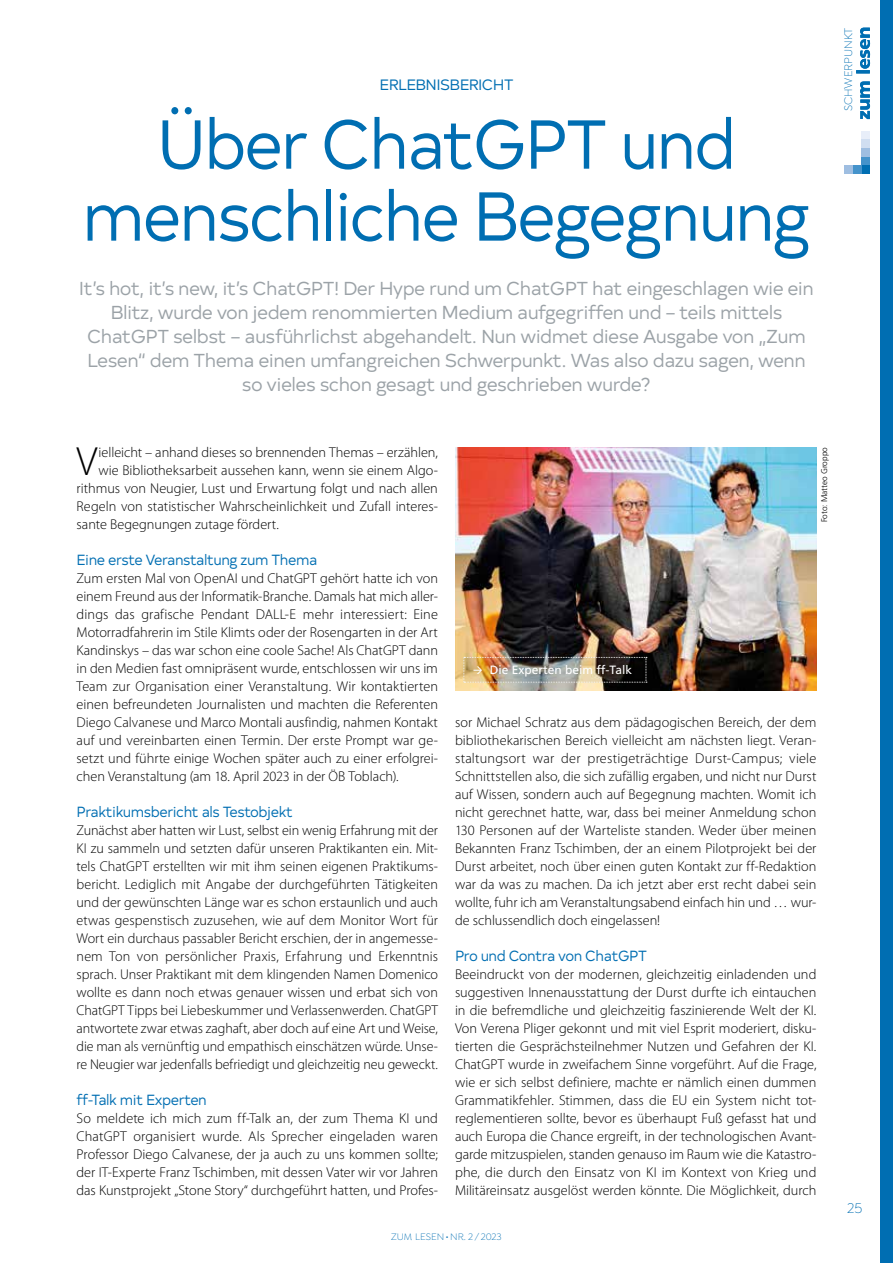
<style>
.page{position:relative;width:893px;height:1263px;background:#fff}
.page>*{position:absolute;margin:0;border:0;box-sizing:border-box;transform-origin:0 0}
.t1{font:69px/72px "Typold Book 500";letter-spacing:-.04em;color:#006eb2;text-align:center;scale:.96 1}
.t2{font:300 40.95px "Myriad Pro";color:#000}
.t3{font:18.75px/24px "Typold Book 500";letter-spacing:-.03em;color:#9ba2a7;text-align:center}
.t4{font:15px "Typold Book 500";letter-spacing:-.04em;color:#006eb2}
.t5{font:300 15px "Isidora";color:#006eb2}
.t6{font:14.7px "Typold Book 500";letter-spacing:-.03em;color:#006eb2;scale:.96 1}
.t7{font:300 14.25px/18px "Myriad Pro";color:#000;text-align:justify}
.t8{font:12px "Frutiger";color:#fff}
.t9{font:300 11.7px "Isidora";color:#006eb2}
.t10{font:300 10.05px "Isidora";color:#006eb2}
.t11{font:300 8.25px "Frutiger";color:#000}
</style>
<div class="page">
<img style="left:455px;top:447px;width:361px;height:244px">
<div style="left:861px;top:131px;width:9px;height:9px;background:#e8eef9"></div>
<div style="left:861px;top:165px;width:9px;height:9px;background:#006eb2"></div>
<div style="left:861px;top:157px;width:9px;height:8px;background:#4593cb"></div>
<div style="left:853px;top:165px;width:8px;height:9px;background:#4593cb"></div>
<div style="left:861px;top:148px;width:9px;height:9px;background:#9fbee1"></div>
<div style="left:844px;top:165px;width:9px;height:9px;background:#9fbee1"></div>
<div style="left:861px;top:140px;width:9px;height:8px;background:#d0def1"></div>
<svg style="left:856px;top:28px;width:14px;height:91px"></svg>
<div style="left:880px;top:0;width:13px;height:1263px;background:#006eb2"></div>
<img style="left:463px;top:657px;width:184px;height:26px">
<p class="t4" style="left:380px;top:73px;width:135px">ERLEBNISBERICHT</p>
<h1 class="t1" style="left:82px;top:103px;width:761px">Über ChatGPT und menschliche Begegnung</h1>
<p class="t3" style="left:79px;top:275px;width:737px">It’s hot, it’s new, it’s ChatGPT! Der Hype rund um ChatGPT hat eingeschlagen wie ein Blitz, wurde von jedem renommierten Medium aufgegriffen und – teils mittels ChatGPT selbst – ausführlichst abgehandelt. Nun widmet diese Ausgabe von „Zum Lesen“ dem Thema einen umfangreichen Schwerpunkt. Was also dazu sagen, wenn so vieles schon gesagt und geschrieben wurde?</p>
<p class="t9" style="left:842px;top:111px;width:85px;rotate:-90deg">SCHWERPUNKT</p>
<h2 class="t2" style="left:77px;top:436px;width:22px">V</h2>
<p class="t7" style="left:99px;top:443px;width:341px">ielleicht – anhand dieses so brennenden Themas – erzählen,</p>
<p class="t7" style="left:99px;top:461px;width:341px">wie Bibliotheksarbeit aussehen kann, wenn sie einem Algo-</p>
<p class="t7" style="left:77px;top:479px;width:363px">rithmus von Neugier, Lust und Erwartung folgt und nach allen</p>
<p class="t7" style="left:77px;top:497px;width:363px">Regeln von statistischer Wahrscheinlichkeit und Zufall interes-</p>
<p class="t7" style="left:77px;top:515px;width:204px">sante Begegnungen zutage fördert.</p>
<p class="t6" style="left:77px;top:548px;width:252px">Eine erste Veranstaltung zum Thema</p>
<p class="t7" style="left:77px;top:569px;width:363px">Zum ersten Mal von OpenAI und ChatGPT gehört hatte ich von einem Freund aus der Informatik-Branche. Damals hat mich aller&shy;dings das grafische Pendant DALL-E mehr interessiert: Eine Motorradfahrerin im Stile Klimts oder der Rosengarten in der Art Kandinskys – das war schon eine coole Sache! Als ChatGPT dann in den Medien fast omnipräsent wurde, entschlossen wir uns im Team zur Organisation einer Veranstaltung. Wir kontaktierten einen befreundeten Journalisten und machten die Referenten Diego Calvanese und Marco Montali ausfindig, nahmen Kontakt auf und vereinbarten einen Termin. Der erste Prompt war ge&shy;setzt und führte einige Wochen später auch zu einer erfolgrei&shy;chen Veranstaltung (am 18. April 2023 in der ÖB Toblach).</p>
<p class="t6" style="left:77px;top:800px;width:227px">Praktikumsbericht als Testobjekt</p>
<p class="t7" style="left:77px;top:821px;width:363px">Zunächst aber hatten wir Lust, selbst ein wenig Erfahrung mit der KI zu sammeln und setzten dafür unseren Praktikanten ein. Mit&shy;tels ChatGPT erstellten wir mit ihm seinen eigenen Praktikums&shy;bericht. Lediglich mit Angabe der durchgeführten Tätigkeiten und der gewünschten Länge war es schon erstaunlich und auch etwas gespenstisch zuzusehen, wie auf dem Monitor Wort für Wort ein durchaus passabler Bericht erschien, der in angemesse&shy;nem Ton von persönlicher Praxis, Erfahrung und Erkenntnis sprach. Unser Praktikant mit dem klingenden Namen Domenico wollte es dann noch etwas genauer wissen und erbat sich von ChatGPT Tipps bei Liebeskummer und Verlassenwerden. ChatGPT antwortete zwar etwas zaghaft, aber doch auf eine Art und Weise, die man als vernünftig und empathisch einschätzen würde. Unse&shy;re Neugier war jedenfalls befriedigt und gleichzeitig neu geweckt.</p>
<p class="t6" style="left:77px;top:1088px;width:137px">ff-Talk mit Experten</p>
<p class="t7" style="left:77px;top:1109px;width:363px">So meldete ich mich zum ff-Talk an, der zum Thema KI und ChatGPT organisiert wurde. Als Sprecher eingeladen waren Professor Diego Calvanese, der ja auch zu uns kommen sollte; der IT-Experte Franz Tschimben, mit dessen Vater wir vor Jahren das Kunstprojekt „Stone Story“ durchgeführt hatten, und Profes-</p>
<p class="t8" style="left:490px;top:663px;width:144px">Die Experten beim ff-Talk</p>
<p class="t11" style="left:819px;top:522px;width:77px;rotate:-90deg">Foto: Matteo Groppo</p>
<p class="t7" style="left:455px;top:713px;width:363px">sor Michael Schratz aus dem pädagogischen Bereich, der dem bibliothekarischen Bereich vielleicht am nächsten liegt. Veran&shy;staltungsort war der prestigeträchtige Durst-Campus; viele Schnittstellen also, die sich zufällig ergaben, und nicht nur Durst auf Wissen, sondern auch auf Begegnung machten. Womit ich nicht gerechnet hatte, war, dass bei meiner Anmeldung schon 130 Personen auf der Warteliste standen. Weder über meinen Bekannten Franz Tschimben, der an einem Pilotprojekt bei der Durst arbeitet, noch über einen guten Kontakt zur ff-Redaktion war da was zu machen. Da ich jetzt aber erst recht dabei sein wollte, fuhr ich am Veranstaltungsabend einfach hin und … wur&shy;de schlussendlich doch eingelassen!</p>
<p class="t6" style="left:455px;top:944px;width:202px">Pro und Contra von ChatGPT</p>
<p class="t7" style="left:455px;top:965px;width:363px">Beeindruckt von der modernen, gleichzeitig einladenden und suggestiven Innenausstattung der Durst durfte ich eintauchen in die befremdliche und gleichzeitig faszinierende Welt der KI.<br>Von Verena Pliger gekonnt und mit viel Esprit moderiert, disku&shy;tierten die Gesprächsteilnehmer Nutzen und Gefahren der KI.<br>ChatGPT wurde in zweifachem Sinne vorgeführt. Auf die Frage, wie er sich selbst definiere, machte er nämlich einen dummen Grammatikfehler. Stimmen, dass die EU ein System nicht tot&shy;reglementieren sollte, bevor es überhaupt Fuß gefasst hat und auch Europa die Chance ergreift, in der technologischen Avant&shy;garde mitzuspielen, standen genauso im Raum wie die Katastro&shy;phe, die durch den Einsatz von KI im Kontext von Krieg und Militäreinsatz ausgelöst werden könnte. Die Möglichkeit, durch</p>
<p class="t10" style="left:391px;top:1232px;width:112px">ZUM LESEN•NR. 2 / 2023</p>
<p class="t5" style="left:847px;top:1200px;width:17px">25</p>
</div>
